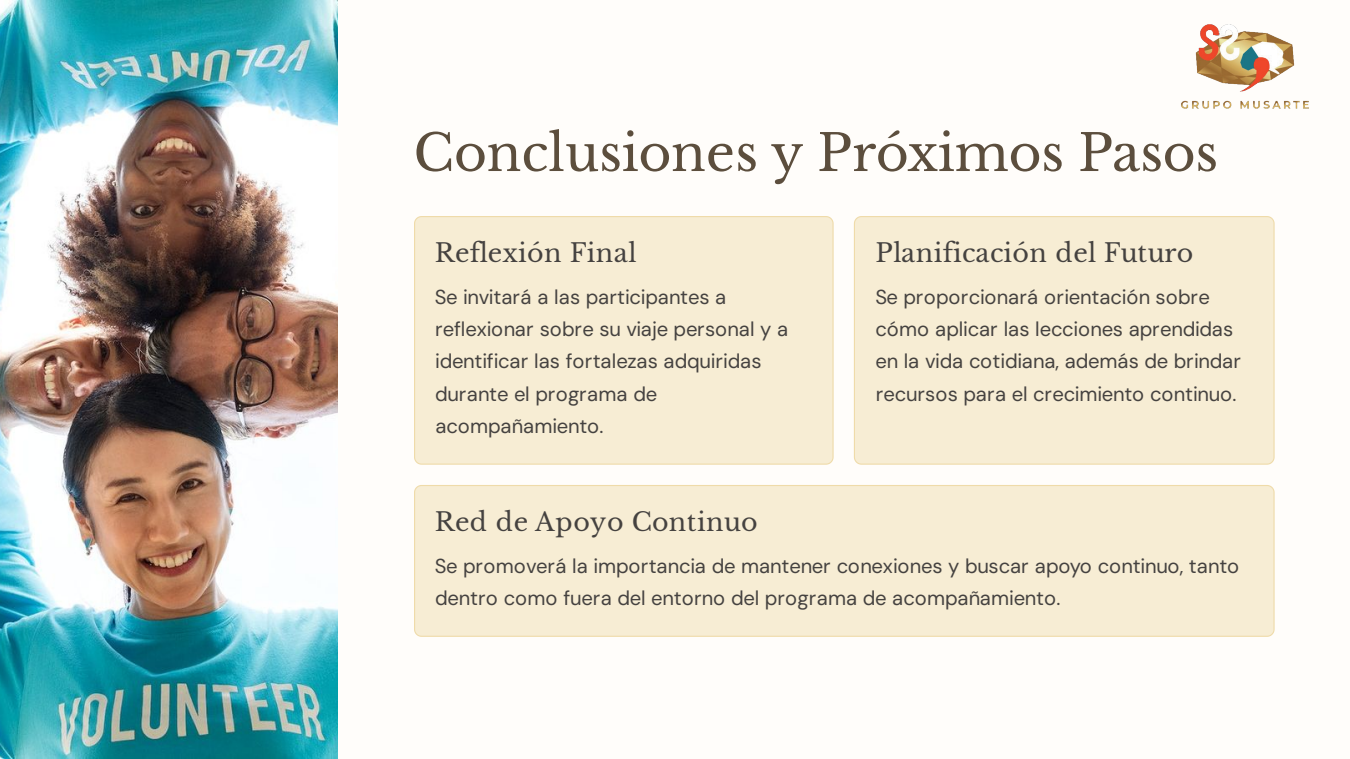
<style>
.page{position:relative;width:1350px;height:759px;background:#fff}
.page>*{position:absolute;margin:0;border:0;box-sizing:border-box;transform-origin:0 0}
.t1{font:50.7px "Libre Baskerville";letter-spacing:-.01em;color:#5c4e3d}
.t2{font:25.35px "Libre Baskerville";letter-spacing:.015em;color:#454240}
.t3{font:20.25px/32.4px "DM Sans";letter-spacing:-.01em;color:#454240}
</style>
<div class="page">
<div style="left:0;top:0;width:1350px;height:758px;background:#fffdfa"></div>
<img style="left:0;top:0;width:338px;height:758px">
<div style="left:414px;top:216px;width:420px;height:249px;background:#f7edd4"></div>
<div style="left:853px;top:216px;width:422px;height:249px;background:#f7edd4"></div>
<div style="left:414px;top:485px;width:861px;height:152px;background:#f7edd4"></div>
<img style="left:1181px;top:24px;width:128px;height:85px">
<h1 class="t1" style="left:413px;top:122px;width:806px">Conclusiones y Próximos Pasos</h1>
<p class="t2" style="left:435px;top:238px;width:203px">Reflexión Final</p>
<p class="t3" style="left:435px;top:280px;width:355px">Se invitará a las participantes a reflexionar sobre su viaje personal y a identificar las fortalezas adquiridas durante el programa de acompañamiento.</p>
<p class="t2" style="left:875px;top:238px;width:320px">Planificación del Futuro</p>
<p class="t3" style="left:875px;top:280px;width:367px">Se proporcionará orientación sobre cómo aplicar las lecciones aprendidas en la vida cotidiana, además de brindar recursos para el crecimiento continuo.</p>
<p class="t2" style="left:435px;top:506px;width:324px">Red de Apoyo Continuo</p>
<p class="t3" style="left:435px;top:549px;width:806px">Se promoverá la importancia de mantener conexiones y buscar apoyo continuo, tanto dentro como fuera del entorno del programa de acompañamiento.</p>
</div>
